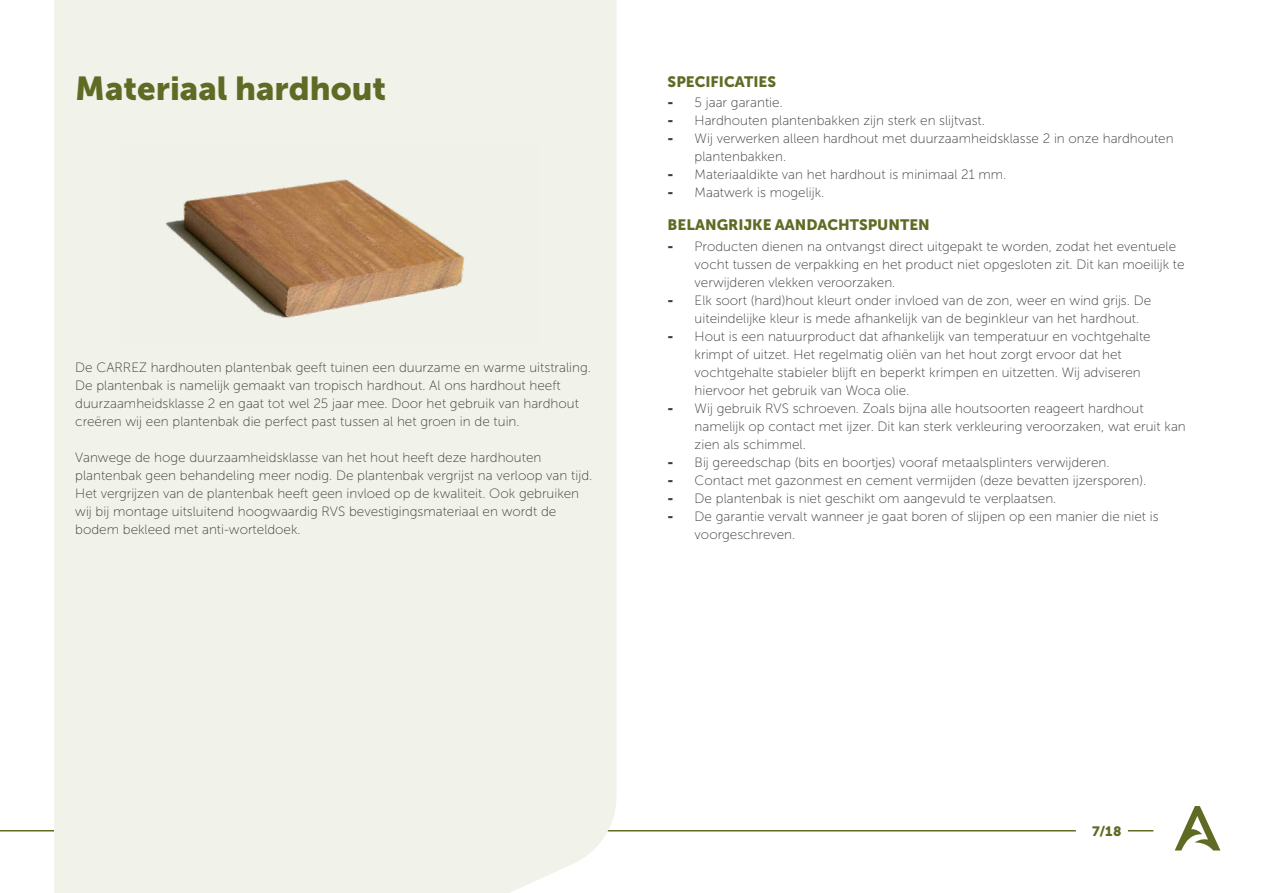
<style>
.page{position:relative;width:1263px;height:893px;background:#fff}
.page>*{position:absolute;margin:0;border:0;box-sizing:border-box;transform-origin:0 0}
.t1{font:33px "Museo Sans 900";color:#5f6b24}
.t2{font:15px "Museo Sans 900";color:#5f6b24}
.t3{font:13.5px/18px "Museo Sans 100";color:#3c3c3b}
.t4{font:13.5px "Museo Sans 900";color:#5f6b24}
.s1{font-family:"Museo Sans 900"}
</style>
<div class="page">
<svg style="left:1175px;top:806px;width:45px;height:44px"></svg>
<svg style="left:1128px;top:830px;width:25px;height:1px"></svg>
<hr style="left:0;top:830px;width:80px;height:1px;background:#5f6b24">
<hr style="left:217px;top:830px;width:859px;height:1px;background:#5f6b24">
<div style="left:54px;top:0;width:563px;height:893px;background:#f1f3eb"></div>
<img style="left:119px;top:142px;width:419px;height:200px">
<h1 class="t1" style="left:75px;top:70px;width:313px">Materiaal hardhout</h1>
<p class="t3" style="left:75px;top:359px;width:517px">De CARREZ hardhouten plantenbak geeft tuinen een duurzame en warme uitstraling.<br>De plantenbak is namelijk gemaakt van tropisch hardhout. Al ons hardhout heeft duurzaamheidsklasse 2 en gaat tot wel 25 jaar mee. Door het gebruik van hardhout creëren wij een plantenbak die perfect past tussen al het groen in de tuin.</p>
<p class="t3" style="left:75px;top:449px;width:519px">Vanwege de hoge duurzaamheidsklasse van het hout heeft deze hardhouten plantenbak geen behandeling meer nodig. De plantenbak vergrijst na verloop van tijd.<br>Het vergrijzen van de plantenbak heeft geen invloed op de kwaliteit. Ook gebruiken wij bij montage uitsluitend hoogwaardig RVS bevestigingsmateriaal en wordt de bodem bekleed met anti-worteldoek.</p>
<p class="t2" style="left:668px;top:73px;width:110px">SPECIFICATIES</p>
<p class="t3" style="left:668px;top:94px;width:117px"><span class="s1">-</span> 5 jaar garantie.</p>
<p class="t3" style="left:668px;top:112px;width:319px"><span class="s1">-</span> Hardhouten plantenbakken zijn sterk en slijtvast.</p>
<p class="t3" style="left:695px;top:130px;width:480px;text-indent:-27px"><span class="s1">-</span> Wij verwerken alleen hardhout met duurzaamheidsklasse 2 in onze hardhouten plantenbakken.</p>
<p class="t3" style="left:668px;top:166px;width:340px"><span class="s1">-</span> Materiaaldikte van het hardhout is minimaal 21 mm.</p>
<p class="t3" style="left:668px;top:184px;width:158px"><span class="s1">-</span> Maatwerk is mogelijk.</p>
<p class="t2" style="left:668px;top:216px;width:264px">BELANGRIJKE AANDACHTSPUNTEN</p>
<p class="t3" style="left:695px;top:237px;width:491px;text-indent:-27px"><span class="s1">-</span> Producten dienen na ontvangst direct uitgepakt te worden, zodat het eventuele vocht tussen de verpakking en het product niet opgesloten zit. Dit kan moeilijk te verwijderen vlekken veroorzaken.</p>
<p class="t3" style="left:695px;top:291px;width:458px;text-indent:-27px"><span class="s1">-</span> Elk soort (hard)hout kleurt onder invloed van de zon, weer en wind grijs. De uiteindelijke kleur is mede afhankelijk van de beginkleur van het hardhout.</p>
<p class="t3" style="left:695px;top:327px;width:458px;text-indent:-27px"><span class="s1">-</span> Hout is een natuurproduct dat afhankelijk van temperatuur en vochtgehalte krimpt of uitzet. Het regelmatig oliën van het hout zorgt ervoor dat het vochtgehalte stabieler blijft en beperkt krimpen en uitzetten. Wij adviseren hiervoor het gebruik van Woca olie.</p>
<p class="t3" style="left:695px;top:399px;width:493px;text-indent:-27px"><span class="s1">-</span> Wij gebruik RVS schroeven. Zoals bijna alle houtsoorten reageert hardhout namelijk op contact met ijzer. Dit kan sterk verkleuring veroorzaken, wat eruit kan zien als schimmel.</p>
<p class="t3" style="left:668px;top:453px;width:443px"><span class="s1">-</span> Bij gereedschap (bits en boortjes) vooraf metaalsplinters verwijderen.</p>
<p class="t3" style="left:668px;top:471px;width:480px"><span class="s1">-</span> Contact met gazonmest en cement vermijden (deze bevatten ijzersporen).</p>
<p class="t3" style="left:668px;top:489px;width:390px"><span class="s1">-</span> De plantenbak is niet geschikt om aangevuld te verplaatsen.</p>
<p class="t3" style="left:695px;top:507px;width:466px;text-indent:-27px"><span class="s1">-</span> De garantie vervalt wanneer je gaat boren of slijpen op een manier die niet is voorgeschreven.</p>
<p class="t4" style="left:1092px;top:823px;width:31px">7/18</p>
</div>
